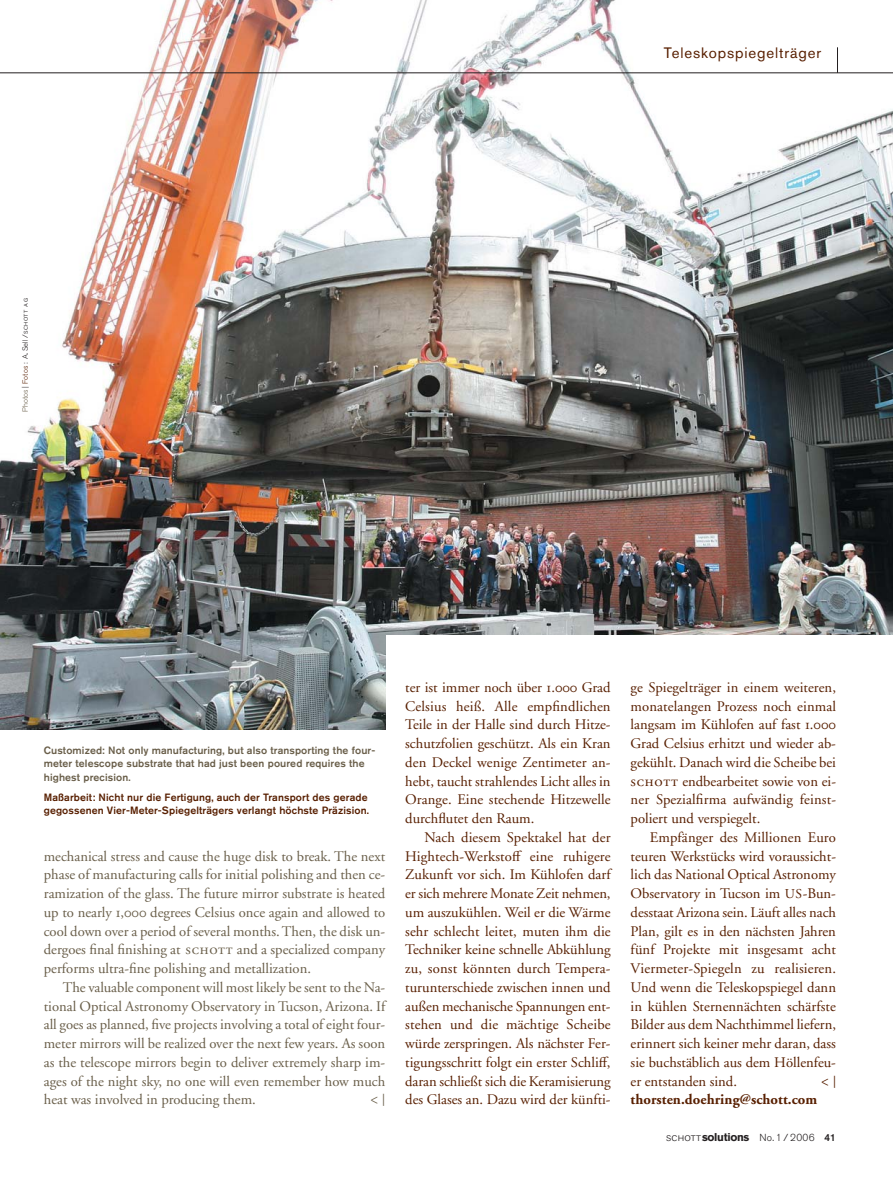
<style>
.page{position:relative;width:893px;height:1191px;background:#fff}
.page>*{position:absolute;margin:0;border:0;box-sizing:border-box;transform-origin:0 0}
.t1{font:15px "Akzidenz Grotesk BQ";letter-spacing:.06em;color:#581f00}
.t2{font:14.7px/18.8px "Adobe Garamond";color:#581f00;text-align:justify}
.t3{font:14.7px/18.8px "Adobe Garamond";color:#695e49;text-align:justify}
.t4{font:700 14.7px "Adobe Garamond";letter-spacing:.005em;color:#581f00}
.t5{font:300 13.2px "Akzidenz Grotesk BQ";color:#695e49}
.t6{font:300 13.2px "Akzidenz Grotesk BQ";color:#581f00}
.t7{font:700 11.25px "Akzidenz Grotesk BQ";letter-spacing:-.03em;color:#231f20}
.t8{font:500 10.5px/13.5px "Akzidenz Grotesk BQ";letter-spacing:.01em;color:#695e49}
.t9{font:500 10.5px/13.5px "Akzidenz Grotesk BQ";letter-spacing:.01em;color:#581f00}
.t10{font:300 7.5px "Akzidenz Grotesk BQ";letter-spacing:.01em;color:#231f20}
.s1{color:#695e49}
.s2{color:#581f00}
.s3{font-family:"Akzidenz Grotesk BQ Light SC";font-weight:400}
.s4{font-family:"Adobe Garamond Regular SC"}
.s5{font-family:"Adobe Garamond Exp"}
.s6{font-size:13.5px}
.s7{font-weight:300;font-size:10.2px}
.s8{font-weight:500;font-size:10.2px}
</style>
<div class="page">
<img style="left:0;top:1px;width:893px;height:728px">
<hr style="left:0;top:73px;width:893px;height:1px;background:#231f20">
<svg style="left:837px;top:47px;width:1px;height:26px"></svg>
<div style="left:387px;top:635px;width:506px;height:132px;background:#fff"></div>
<p class="t10" style="left:22px;top:412px;width:115px;rotate:-90deg"><span class="s1">Photos</span> | <span class="s2">Fotos</span> : A. Sell/ <span class="s3">schott ag</span></p>
<p class="t1" style="left:664px;top:47px;width:159px">Teleskopspiegelträger</p>
<p class="t8" style="left:44px;top:744px;width:333px">Customized: Not only manufacturing, but also transporting the four&shy;meter telescope substrate that had just been poured requires the highest precision.</p>
<p class="t9" style="left:44px;top:791px;width:327px">Maßarbeit: Nicht nur die Fertigung, auch der Transport des gerade gegossenen Vier-Meter-Spiegelträgers verlangt höchste Präzision.</p>
<p class="t3" style="left:44px;top:848px;width:343px">mechanical stress and cause the huge disk to break. The next phase of manufacturing calls for initial polishing and then ce&shy;ramization of the glass. The future mirror substrate is heated up to nearly <span class="s4">1,000</span> degrees Celsius once again and allowed to cool down over a period of several months. Then, the disk un&shy;dergoes <span class="s5">fi</span>nal <span class="s5">fi</span>nishing at <span class="s4">schott</span> and a specialized company performs ultra-<span class="s5">fi</span>ne polishing and metallization.</p>
<p class="t3" style="left:44px;top:979px;width:343px;text-indent:19px">The valuable component will most likely be sent to the Na&shy;tional Optical Astronomy Observatory in Tucson, Arizona. If all goes as planned, <span class="s5">fi</span>ve projects involving a total of eight four&shy;meter mirrors will be realized over the next few years. As soon as the telescope mirrors begin to deliver extremely sharp im&shy;ages of the night sky, no one will even remember how much heat was involved in producing them.</p>
<p class="t5" style="left:370px;top:1095px;width:17px">&lt;|</p>
<p class="t2" style="left:405px;top:679px;width:207px">ter ist immer noch über <span class="s4">1.000</span> Grad Celsius heiß. Alle emp<span class="s5">fi</span>ndlichen Teile in der Halle sind durch Hitze&shy;schutzfolien geschützt. Als ein Kran den Deckel wenige Zentimeter an&shy;hebt, taucht strahlendes Licht alles in Orange. Eine stechende Hitzewelle durch<span class="s5">fl</span>utet den Raum.</p>
<p class="t2" style="left:405px;top:829px;width:207px;text-indent:19px">Nach diesem Spektakel hat der Hightech-Werksto<span class="s5">ff</span> eine ruhigere Zukunft vor sich. Im Kühlofen darf er sich mehrere Monate Zeit nehmen, um auszukühlen. Weil er die Wärme sehr schlecht leitet, muten ihm die Techniker keine schnelle Abkühlung zu, sonst könnten durch Tempera&shy;turunterschiede zwischen innen und außen mechanische Spannungen ent&shy;stehen und die mächtige Scheibe würde zerspringen. Als nächster Fer&shy;tigungsschritt folgt ein erster Schli<span class="s5">ff</span>, daran schließt sich die Keramisierung des Glases an. Dazu wird der künfti-</p>
<p class="t2" style="left:631px;top:679px;width:207px">ge Spiegelträger in einem weiteren, monatelangen Prozess noch einmal langsam im Kühlofen auf fast <span class="s4">1.000<br></span>Grad Celsius erhitzt und wieder ab&shy;gekühlt. Danach wird die Scheibe bei <span class="s4">schott</span> endbearbeitet sowie von ei&shy;ner Spezial<span class="s5">fi</span>rma aufwändig feinst&shy;poliert und verspiegelt.</p>
<p class="t2" style="left:631px;top:829px;width:207px;text-indent:19px">Empfänger des Millionen Euro teuren Werkstücks wird voraussicht&shy;lich das National Optical Astronomy Observatory in Tucson im <span class="s6">US</span>-Bun&shy;desstaat Arizona sein. Läuft alles nach Plan, gilt es in den nächsten Jahren fünf Projekte mit insgesamt acht Viermeter-Spiegeln zu realisieren.<br>Und wenn die Teleskopspiegel dann in kühlen Sternennächten schärfste Bilder aus dem Nachthimmel liefern, erinnert sich keiner mehr daran, dass sie buchstäblich aus dem Höllenfeu&shy;er entstanden sind.</p>
<p class="t6" style="left:820px;top:1076px;width:17px">&lt;|</p>
<p class="t4" style="left:631px;top:1093px;width:188px">thorsten.doehring@schott.com</p>
<p class="t7" style="left:666px;top:1133px;width:171px"><span class="s3">schott</span>solutions <span class="s7">No. 1/ 2006</span> <span class="s8">41</span></p>
</div>
